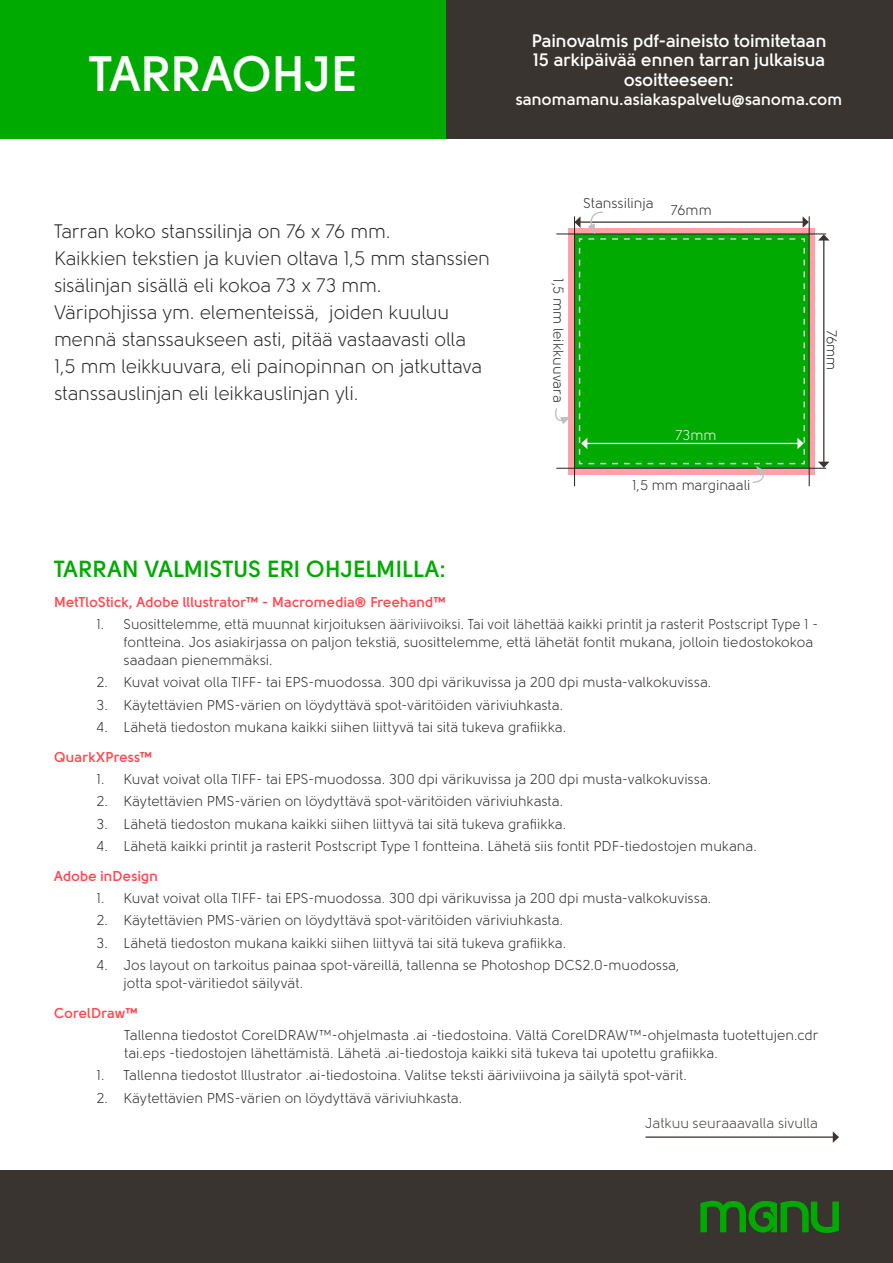
<style>
.page{position:relative;width:893px;height:1263px;background:#fff}
.page>*{position:absolute;margin:0;border:0;box-sizing:border-box;transform-origin:0 0}
.t1{font:700 49.5px "Solomon";letter-spacing:-.005em;color:#fff}
.leipis{font:700 23.25px "Solomon";color:#0a0}
.leipis-2{font:19.5px/27px "Solomon";letter-spacing:-.015em;color:#231f20}
.t2{font:700 18px/19.5px "Solomon";letter-spacing:-.005em;color:#fff;text-align:center}
.t3{font:700 16.5px "Solomon";color:#fff}
.leipis-3{font:14.25px/18px "Solomon";color:#231f20}
.leipis-4{font:700 14.25px "Solomon";letter-spacing:.005em;color:#ff4751}
.leipis-5{font:14.25px "Solomon";color:#393430}
.leipis-6{font:14.25px "Solomon";color:#fff}
</style>
<div class="page">
<div style="left:0;top:0;width:446px;height:138px;background:#0a0"></div>
<div style="left:446px;top:0;width:447px;height:138px;background:#393430"></div>
<div style="left:0;top:1170px;width:893px;height:93px;background:#393430"></div>
<svg style="left:700px;top:1201px;width:139px;height:32px"></svg>
<div style="left:569px;top:228px;width:246px;height:247px;background:#ffa1a6"></div>
<hr style="left:823px;top:240px;width:1px;height:222px;background:#393430">
<svg style="left:818px;top:234px;width:11px;height:6px"></svg>
<svg style="left:818px;top:462px;width:11px;height:6px"></svg>
<hr style="left:574px;top:216px;width:1px;height:270px;background:#231f20">
<hr style="left:809px;top:216px;width:1px;height:270px;background:#231f20">
<hr style="left:556px;top:234px;width:270px;height:1px;background:#231f20">
<hr style="left:556px;top:468px;width:270px;height:1px;background:#231f20">
<hr style="left:645px;top:1136px;width:188px;height:2px;background:#393430">
<svg style="left:833px;top:1131px;width:6px;height:12px"></svg>
<svg style="left:555px;top:211px;width:254px;height:273px"></svg>
<p class="t1" style="left:90px;top:45px;width:269px">TARRAOHJE</p>
<p class="t2" style="left:532px;top:31px;width:296px">Painovalmis pdf-aineisto toimitetaan<br>15 arkipäivää ennen tarran julkaisua osoitteeseen:</p>
<p class="t3" style="left:516px;top:90px;width:328px">sanomamanu.asiakaspalvelu@sanoma.com</p>
<p class="leipis-2" style="left:54px;top:218px;width:438px">Tarran koko stanssilinja on 76 x 76 mm.<br>Kaikkien tekstien ja kuvien oltava 1,5 mm stanssien sisälinjan sisällä eli kokoa 73 x 73 mm.</p>
<p class="leipis-2" style="left:54px;top:299px;width:397px">Väripohjissa ym. elementeissä, joiden kuuluu</p>
<p class="leipis-2" style="left:54px;top:326px;width:414px">mennä stanssaukseen asti, pitää vastaavasti olla</p>
<p class="leipis-2" style="left:54px;top:353px;width:430px">1,5 mm leikkuuvara, eli painopinnan on jatkuttava</p>
<p class="leipis-2" style="left:54px;top:380px;width:306px">stanssauslinjan eli leikkauslinjan yli.</p>
<p class="leipis-3" style="left:583px;top:195px;width:72px">Stanssilinja</p>
<p class="leipis-3" style="left:671px;top:201px;width:42px">76mm</p>
<p class="leipis-3" style="left:567px;top:278px;width:127px;rotate:90deg">1,5 mm leikkuuvara</p>
<p class="leipis-6" style="left:675px;top:427px;width:43px">73mm</p>
<p class="leipis-3" style="left:632px;top:476px;width:120px">1,5 mm marginaali</p>
<p class="leipis-3" style="left:841px;top:330px;width:42px;rotate:90deg">76mm</p>
<p class="leipis" style="left:54px;top:555px;width:394px">TARRAN VALMISTUS ERI OHJELMILLA:</p>
<p class="leipis-4" style="left:54px;top:593px;width:393px">MetTloStick, Adobe lllustrator™ - Macromedia® Freehand™</p>
<p class="leipis-3" style="left:124px;top:615px;width:696px;text-indent:-27px">1. Suosittelemme, että muunnat kirjoituksen ääriviivoiksi. Tai voit lähettää kaikki printit ja rasterit Postscript Type 1 - fontteina. Jos asiakirjassa on paljon tekstiä, suosittelemme, että lähetät fontit mukana, jolloin tiedostokokoa saadaan pienemmäksi.</p>
<p class="leipis-3" style="left:97px;top:673px;width:617px">2. Kuvat voivat olla TIFF- tai EPS-muodossa. 300 dpi värikuvissa ja 200 dpi musta-valkokuvissa.</p>
<p class="leipis-3" style="left:97px;top:696px;width:468px">3. Käytettävien PMS-värien on löydyttävä spot-väritöiden väriviuhkasta.</p>
<p class="leipis-3" style="left:97px;top:718px;width:471px">4. Lähetä tiedoston mukana kaikki siihen liittyvä tai sitä tukeva grafiikka.</p>
<p class="leipis-4" style="left:54px;top:748px;width:100px">QuarkXPress™</p>
<p class="leipis-3" style="left:97px;top:770px;width:617px">1. Kuvat voivat olla TIFF- tai EPS-muodossa. 300 dpi värikuvissa ja 200 dpi musta-valkokuvissa.</p>
<p class="leipis-3" style="left:97px;top:792px;width:468px">2. Käytettävien PMS-värien on löydyttävä spot-väritöiden väriviuhkasta.</p>
<p class="leipis-3" style="left:97px;top:815px;width:471px">3. Lähetä tiedoston mukana kaikki siihen liittyvä tai sitä tukeva grafiikka.</p>
<p class="leipis-3" style="left:97px;top:837px;width:662px">4. Lähetä kaikki printit ja rasterit Postscript Type 1 fontteina. Lähetä siis fontit PDF-tiedostojen mukana.</p>
<p class="leipis-4" style="left:54px;top:867px;width:106px">Adobe inDesign</p>
<p class="leipis-3" style="left:97px;top:889px;width:617px">1. Kuvat voivat olla TIFF- tai EPS-muodossa. 300 dpi värikuvissa ja 200 dpi musta-valkokuvissa.</p>
<p class="leipis-3" style="left:97px;top:911px;width:468px">2. Käytettävien PMS-värien on löydyttävä spot-väritöiden väriviuhkasta.</p>
<p class="leipis-3" style="left:97px;top:934px;width:471px">3. Lähetä tiedoston mukana kaikki siihen liittyvä tai sitä tukeva grafiikka.</p>
<p class="leipis-3" style="left:124px;top:956px;width:557px;text-indent:-27px">4. Jos layout on tarkoitus painaa spot-väreillä, tallenna se Photoshop DCS2.0-muodossa, jotta spot-väritiedot säilyvät.</p>
<p class="leipis-4" style="left:54px;top:1004px;width:85px">CorelDraw™</p>
<p class="leipis-3" style="left:124px;top:1026px;width:696px">Tallenna tiedostot CorelDRAW™-ohjelmasta .ai -tiedostoina. Vältä CorelDRAW™-ohjelmasta tuotettujen.cdr tai.eps -tiedostojen lähettämistä. Lähetä .ai-tiedostoja kaikki sitä tukeva tai upotettu grafiikka.</p>
<p class="leipis-3" style="left:97px;top:1066px;width:592px">1. Tallenna tiedostot lllustrator .ai-tiedostoina. Valitse teksti ääriviivoina ja säilytä spot-värit.</p>
<p class="leipis-3" style="left:97px;top:1089px;width:367px">2. Käytettävien PMS-värien on löydyttävä väriviuhkasta.</p>
<p class="leipis-5" style="left:645px;top:1115px;width:175px">Jatkuu seuraaavalla sivulla</p>
</div>
